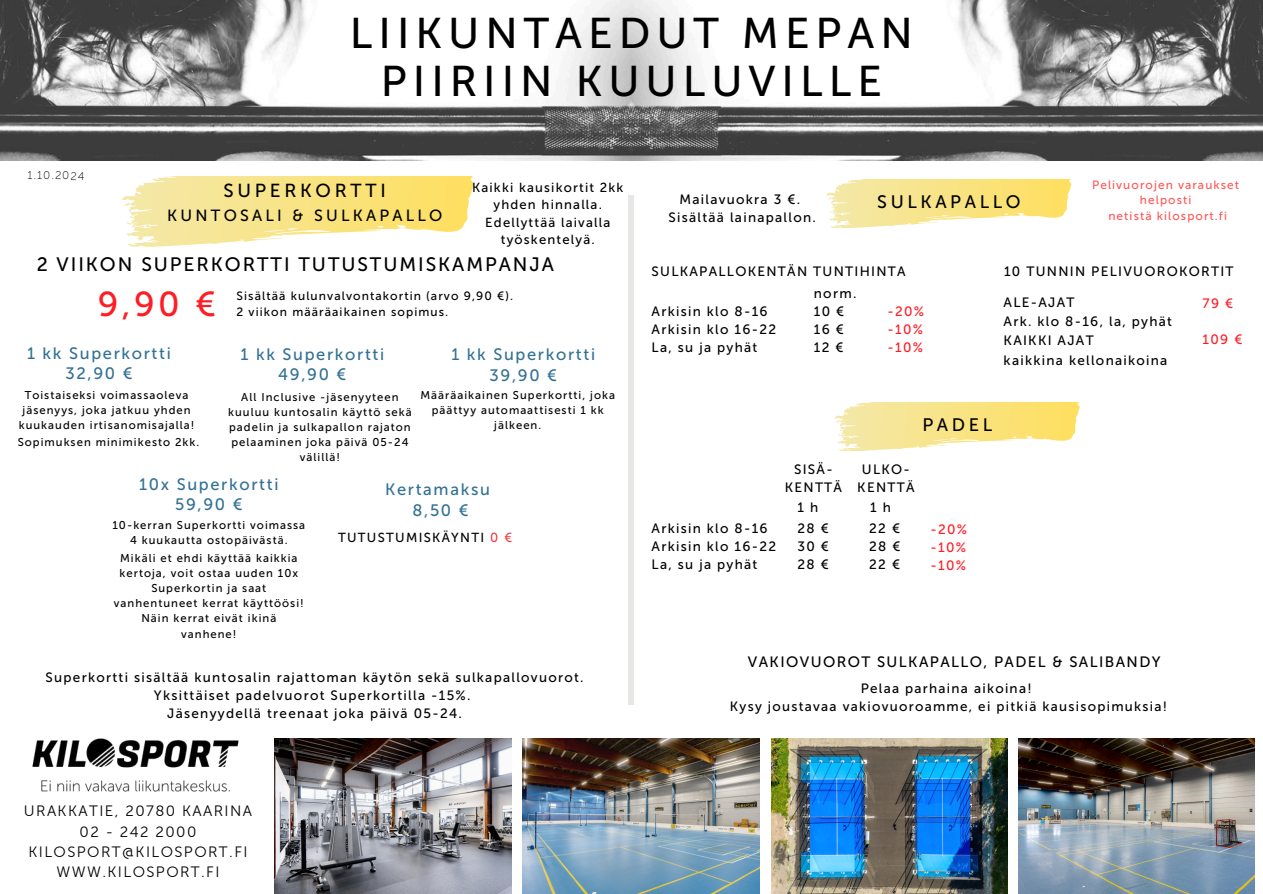
<style>
.page{position:relative;width:1263px;height:894px;background:#fff}
.page>*{position:absolute;margin:0;border:0;box-sizing:border-box;transform-origin:0 0}
.t1{font:42.9px/47.2px "Museo Sans 500";letter-spacing:.14em;color:#000;text-align:center}
.t2{font:34.5px "Museo Sans 500";color:#ff1d25}
.t3{font:19.35px "Museo Sans 500";letter-spacing:.1em;color:#000}
.t4{font:18.75px "Museo Sans 500";letter-spacing:.2em;color:#000}
.t5{font:18px "Museo Sans 500";letter-spacing:.2em;color:#000}
.t6{font:16.5px/20.2px "Museo Sans 500";letter-spacing:.1em;color:#337194;text-align:center}
.t7{font:16.05px "Museo Sans 500";letter-spacing:.2em;color:#000}
.t8{font:15px/20.2px "Museo Sans 300";letter-spacing:.095em;color:#000;text-align:center}
.t9{font:15px "Museo Sans 500";letter-spacing:.095em;color:#000}
.t10{font:13.5px/18px "Museo Sans 500";letter-spacing:.095em;color:#000;text-align:center}
.t11{font:13.5px "Museo Sans 500";letter-spacing:.095em;color:#ff1d25}
.t12{font:13.05px/17.4px "Museo Sans 500";letter-spacing:.09em;color:#000;text-align:center}
.t13{font:12px "Museo Sans 500";letter-spacing:.09em;color:#000}
.t14{font:11.85px "Museo Sans 500";letter-spacing:.09em;color:#ff5757}
.t15{font:11.25px/15px "Museo Sans 500";letter-spacing:.09em;color:#000;text-align:center}
.t16{font:11.25px "Museo Sans 100";color:#000}
.s1{color:#ed4247}
</style>
<div class="page">
<img style="left:275px;top:738px;width:236px;height:154px">
<img style="left:522px;top:738px;width:238px;height:154px">
<img style="left:771px;top:738px;width:236px;height:154px">
<img style="left:1019px;top:738px;width:236px;height:154px">
<img style="left:0;top:0;width:630px;height:161px">
<img style="left:630px;top:0;width:633px;height:161px">
<svg style="left:122px;top:176px;width:352px;height:71px"></svg>
<svg style="left:826px;top:179px;width:246px;height:49px"></svg>
<img style="left:32px;top:738px;width:207px;height:54px">
<div style="left:629px;top:195px;width:5px;height:509px;background:#e7e7e6"></div>
<svg style="left:834px;top:402px;width:246px;height:48px"></svg>
<h4 class="t16" style="left:28px;top:169px;width:58px;rotate:1deg">1.10.2024</h4>
<p class="t1" style="left:350px;top:10px;width:564px">LIIKUNTAEDUT MEPAN<br>PIIRIIN KUULUVILLE</p>
<p class="t4" style="left:223px;top:179px;width:164px">SUPERKORTTI</p>
<p class="t7" style="left:167px;top:206px;width:277px">KUNTOSALI &amp; SULKAPALLO</p>
<p class="t12" style="left:472px;top:179px;width:153px">Kaikki kausikortit 2kk yhden hinnalla.</p>
<p class="t12" style="left:485px;top:213px;width:126px">Edellyttää laivalla työskentelyä.</p>
<p class="t10" style="left:679px;top:190px;width:122px">Mailavuokra 3 €.</p>
<h5 class="t10" style="left:668px;top:208px;width:149px">Sisältää lainapallon.</h5>
<p class="t5" style="left:877px;top:191px;width:145px">SULKAPALLO</p>
<p class="t14" style="left:1092px;top:177px;width:149px">Pelivuorojen varaukset</p>
<p class="t14" style="left:1140px;top:193px;width:53px">helposti</p>
<p class="t14" style="left:1108px;top:209px;width:120px">netistä kilosport.fi</p>
<p class="t3" style="left:37px;top:253px;width:519px">2 VIIKON SUPERKORTTI TUTUSTUMISKAMPANJA</p>
<p class="t13" style="left:237px;top:288px;width:278px">Sisältää kulunvalvontakortin (arvo 9,90 €).</p>
<p class="t2" style="left:98px;top:283px;width:120px">9,90 €</p>
<p class="t13" style="left:237px;top:304px;width:213px">2 viikon määräaikainen sopimus.</p>
<p class="t6" style="left:27px;top:343px;width:145px">1 kk Superkortti<br>32,90 €</p>
<p class="t15" style="left:19px;top:387px;width:177px">Toistaiseksi voimassaoleva jäsenyys, joka jatkuu yhden kuukauden irtisanomisajalla!</p>
<p class="t6" style="left:240px;top:344px;width:145px">1 kk Superkortti<br>49,90 €</p>
<p class="t15" style="left:228px;top:389px;width:185px">All Inclusive -jäsenyyteen kuuluu kuntosalin käyttö sekä padelin ja sulkapallon rajaton pelaaminen joka päivä 05-24 välillä!</p>
<p class="t6" style="left:139px;top:474px;width:141px">10x Superkortti<br>59,90 €</p>
<p class="t6" style="left:385px;top:479px;width:106px">Kertamaksu<br>8,50 €</p>
<p class="t15" style="left:112px;top:517px;width:194px">10-kerran Superkortti voimassa<br>4 kuukautta ostopäivästä.</p>
<p class="t15" style="left:114px;top:550px;width:191px">Mikäli et ehdi käyttää kaikkia kertoja, voit ostaa uuden 10x<br>Superkortin ja saat vanhentuneet kerrat käyttöösi!<br>Näin kerrat eivät ikinä vanhene!</p>
<p class="t6" style="left:451px;top:344px;width:145px">1 kk Superkortti<br>39,90 €</p>
<p class="t15" style="left:420px;top:387px;width:196px">Määräaikainen Superkortti, joka päättyy automaattisesti 1 kk jälkeen.</p>
<p class="t15" style="left:18px;top:435px;width:183px">Sopimuksen minimikesto 2kk.</p>
<h3 class="t12" style="left:338px;top:528px;width:176px">TUTUSTUMISKÄYNTI <span class="s1">0 €</span></h3>
<p class="t10" style="left:46px;top:668px;width:540px">Superkortti sisältää kuntosalin rajattoman käytön sekä sulkapallovuorot.<br>Yksittäiset padelvuorot Superkortilla -15%.</p>
<p class="t10" style="left:167px;top:704px;width:296px">Jäsenyydellä treenaat joka päivä 05-24.</p>
<p class="t8" style="left:24px;top:801px;width:230px">URAKKATIE, 20780 KAARINA<br>02 - 242 2000<br>KILOSPORT@KILOSPORT.FI<br>WWW.KILOSPORT.FI</p>
<p class="t10" style="left:652px;top:263px;width:255px">SULKAPALLOKENTÄN TUNTIHINTA</p>
<h4 class="t10" style="left:652px;top:302px;width:118px">Arkisin klo 8-16</h4>
<p class="t10" style="left:652px;top:320px;width:126px">Arkisin klo 16-22</p>
<p class="t10" style="left:652px;top:338px;width:107px">La, su ja pyhät</p>
<h5 class="t10" style="left:814px;top:284px;width:44px">norm.</h5>
<h3 class="t10" style="left:814px;top:302px;width:32px">10 €</h3>
<h2 class="t10" style="left:814px;top:320px;width:31px">16 €</h2>
<p class="t10" style="left:814px;top:338px;width:31px">12 €</p>
<p class="t11" style="left:887px;top:303px;width:38px">-20%</p>
<h5 class="t11" style="left:887px;top:321px;width:37px">-10%</h5>
<h5 class="t11" style="left:887px;top:339px;width:37px">-10%</h5>
<p class="t10" style="left:1004px;top:263px;width:231px">10 TUNNIN PELIVUOROKORTIT</p>
<p class="t11" style="left:1203px;top:295px;width:32px">79 €</p>
<p class="t11" style="left:1203px;top:331px;width:41px">109 €</p>
<p class="t10" style="left:1004px;top:293px;width:170px;line-height:19.2px;text-align:left">ALE-AJAT<br>Ark. klo 8-16, la, pyhät<br>KAIKKI AJAT<br>kaikkina kellonaikoina</p>
<p class="t5" style="left:922px;top:414px;width:71px">PADEL</p>
<p class="t10" style="left:652px;top:519px;width:118px">Arkisin klo 8-16</p>
<p class="t10" style="left:652px;top:537px;width:126px">Arkisin klo 16-22</p>
<p class="t10" style="left:652px;top:555px;width:107px">La, su ja pyhät</p>
<p class="t10" style="left:785px;top:460px;width:59px">SISÄ-<br>KENTTÄ</p>
<h6 class="t10" style="left:857px;top:460px;width:59px">ULKO-<br>KENTTÄ</h6>
<p class="t10" style="left:797px;top:498px;width:22px">1 h</p>
<h5 class="t10" style="left:797px;top:519px;width:33px">28 €</h5>
<h6 class="t10" style="left:797px;top:537px;width:33px">30 €</h6>
<p class="t10" style="left:797px;top:555px;width:33px">28 €</p>
<h6 class="t10" style="left:870px;top:498px;width:22px">1 h</h6>
<p class="t10" style="left:869px;top:519px;width:32px">22 €</p>
<p class="t10" style="left:869px;top:537px;width:33px">28 €</p>
<h3 class="t10" style="left:869px;top:555px;width:32px">22 €</h3>
<p class="t11" style="left:930px;top:521px;width:38px">-20%</p>
<h6 class="t11" style="left:930px;top:539px;width:37px">-10%</h6>
<p class="t11" style="left:930px;top:557px;width:37px">-10%</p>
<p class="t9" style="left:748px;top:652px;width:414px">VAKIOVUOROT SULKAPALLO, PADEL &amp; SALIBANDY</p>
<h6 class="t10" style="left:861px;top:679px;width:172px">Pelaa parhaina aikoina!</h6>
<p class="t10" style="left:730px;top:697px;width:439px">Kysy joustavaa vakiovuoroamme, ei pitkiä kausisopimuksia!</p>
</div>
